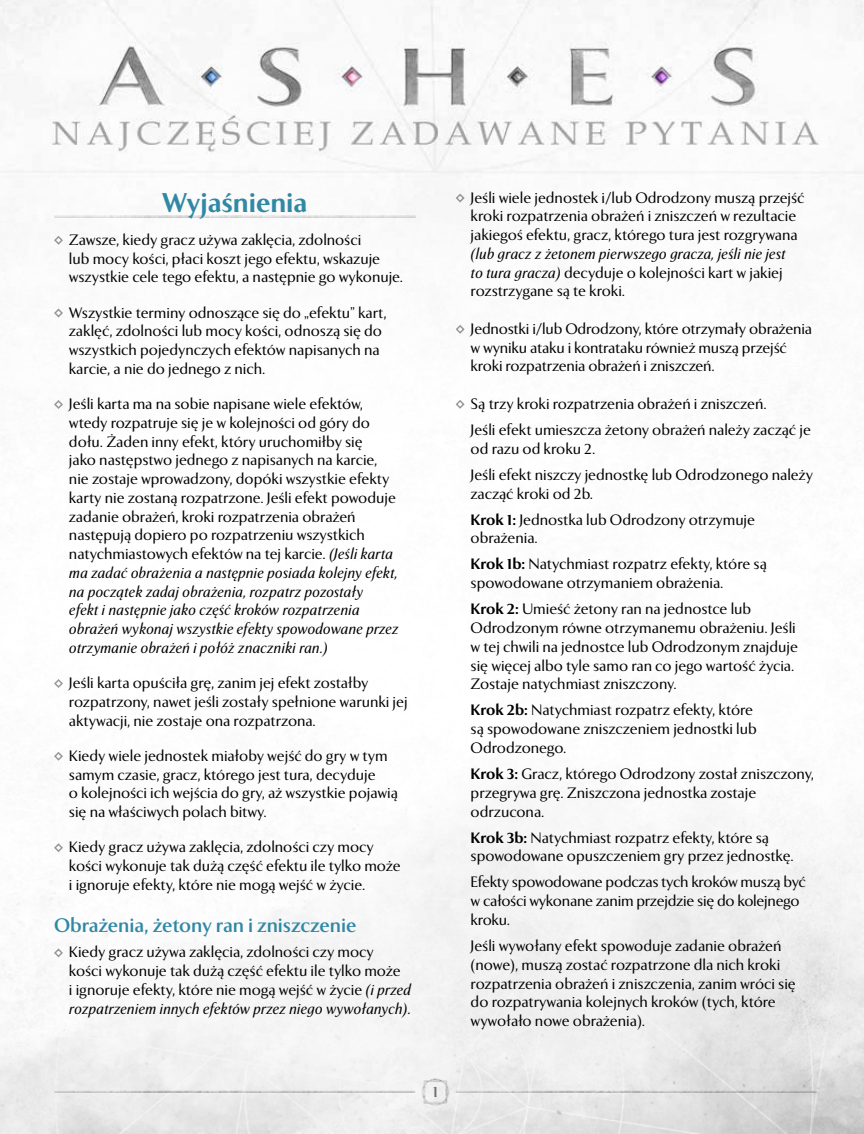
<style>
.page{position:relative;width:864px;height:1134px;background:#fff}
.page>*{position:absolute;margin:0;border:0;box-sizing:border-box;transform-origin:0 0}
.t1{font:800 27px "Exemplar Pro";color:#3088a5}
.t2{font:700 19.5px "Exemplar Pro";color:#3088a5}
.t3{font:15px/18.8px "Exemplar Pro";color:#000}
.t4{font:italic 15px/18.8px "Exemplar Pro";color:#000}
.t5{font:700 15px "Exemplar Pro";color:#6d6e71}
.s1{font-style:italic}
.s2{font-style:normal}
.s3{font-weight:800}
</style>
<div class="page">
<img style="left:0;top:763px;width:864px;height:371px">
<img style="left:0;top:0;width:864px;height:218px">
<img style="left:54px;top:216px;width:361px;height:2px">
<svg style="left:54px;top:235px;width:9px;height:10px"></svg>
<svg style="left:54px;top:308px;width:9px;height:10px"></svg>
<svg style="left:54px;top:400px;width:9px;height:9px"></svg>
<svg style="left:54px;top:679px;width:9px;height:9px"></svg>
<svg style="left:54px;top:752px;width:9px;height:9px"></svg>
<svg style="left:53px;top:842px;width:11px;height:11px"></svg>
<svg style="left:53px;top:947px;width:11px;height:11px"></svg>
<svg style="left:455px;top:192px;width:11px;height:12px"></svg>
<svg style="left:455px;top:325px;width:10px;height:9px"></svg>
<svg style="left:455px;top:400px;width:10px;height:9px"></svg>
<h1 class="t1" style="left:162px;top:186px;width:147px">Wyjaśnienia</h1>
<p class="t3" style="left:69px;top:230px;width:336px">Zawsze, kiedy gracz używa zaklęcia, zdolności<br>lub mocy kości, płaci koszt jego efektu, wskazuje wszystkie cele tego efektu, a następnie go wykonuje.</p>
<p class="t3" style="left:69px;top:303px;width:319px">Wszystkie terminy odnoszące się do „efektu” kart, zaklęć, zdolności lub mocy kości, odnoszą się do wszystkich pojedynczych efektów napisanych na karcie, a nie do jednego z nich.</p>
<p class="t3" style="left:69px;top:395px;width:331px">Jeśli karta ma na sobie napisane wiele efektów, wtedy rozpatruje się je w kolejności od góry do dołu. Żaden inny efekt, który uruchomiłby się<br>jako następstwo jednego z napisanych na karcie, nie zostaje wprowadzony, dopóki wszystkie efekty karty nie zostaną rozpatrzone. Jeśli efekt powoduje zadanie obrażeń, kroki rozpatrzenia obrażeń następują dopiero po rozpatrzeniu wszystkich natychmiastowych efektów na tej karcie. <span class="s1">(Jeśli karta ma zadać obrażenia a następnie posiada kolejny efekt, na początek zadaj obrażenia, rozpatrz pozostały<br>efekt i następnie jako część kroków rozpatrzenia obrażeń wykonaj wszystkie efekty spowodowane przez otrzymanie obrażeń i połóż znaczniki ran.)</span></p>
<p class="t3" style="left:69px;top:674px;width:340px">Jeśli karta opuściła grę, zanim jej efekt zostałby rozpatrzony, nawet jeśli zostały spełnione warunki jej aktywacji, nie zostaje ona rozpatrzona.</p>
<p class="t3" style="left:69px;top:746px;width:330px">Kiedy wiele jednostek miałoby wejść do gry w tym samym czasie, gracz, którego jest tura, decyduje<br>o kolejności ich wejścia do gry, aż wszystkie pojawią się na właściwych polach bitwy.</p>
<p class="t3" style="left:69px;top:838px;width:333px">Kiedy gracz używa zaklęcia, zdolności czy mocy kości wykonuje tak dużą część efektu ile tylko może i ignoruje efekty, które nie mogą wejść w życie.</p>
<h2 class="t2" style="left:54px;top:914px;width:304px">Obrażenia, żetony ran i zniszczenie</h2>
<p class="t3" style="left:69px;top:943px;width:344px">Kiedy gracz używa zaklęcia, zdolności czy mocy<br>kości wykonuje tak dużą część efektu ile tylko może<br>i ignoruje efekty, które nie mogą wejść w życie <span class="s1">(i przed rozpatrzeniem innych efektów przez niego wywołanych).</span></p>
<p class="t5" style="left:433px;top:1083px;width:7px">1</p>
<p class="t3" style="left:471px;top:188px;width:335px">Jeśli wiele jednostek i/lub Odrodzony muszą przejść kroki rozpatrzenia obrażeń i zniszczeń w rezultacie jakiegoś efektu, gracz, którego tura jest rozgrywana</p>
<p class="t4" style="left:471px;top:244px;width:316px">(lub gracz z żetonem pierwszego gracza, jeśli nie jest to tura gracza) <span class="s2">decyduje o kolejności kart w jakiej rozstrzygane są te kroki.</span></p>
<p class="t3" style="left:471px;top:319px;width:343px">Jednostki i/lub Odrodzony, które otrzymały obrażenia w wyniku ataku i kontrataku również muszą przejść kroki rozpatrzenia obrażeń i zniszczeń.</p>
<p class="t3" style="left:471px;top:391px;width:342px;line-height:26.1px">Są trzy kroki rozpatrzenia obrażeń i zniszczeń.<br>Jeśli efekt umieszcza żetony obrażeń należy zacząć je</p>
<p class="t3" style="left:471px;top:435px;width:344px;line-height:26.1px">od razu od kroku 2.<br>Jeśli efekt niszczy jednostkę lub Odrodzonego należy</p>
<p class="t3" style="left:471px;top:480px;width:286px;line-height:26.1px">zacząć kroki od 2b.<br><span class="s3">Krok 1:</span> Jednostka lub Odrodzony otrzymuje</p>
<p class="t3" style="left:471px;top:525px;width:298px;line-height:26.1px">obrażenia.<br><span class="s3">Krok 1b:</span> Natychmiast rozpatrz efekty, które są</p>
<p class="t3" style="left:471px;top:570px;width:282px;line-height:26.1px">spowodowane otrzymaniem obrażenia.<br><span class="s3">Krok 2:</span> Umieść żetony ran na jednostce lub</p>
<p class="t3" style="left:471px;top:619px;width:329px">Odrodzonym równe otrzymanemu obrażeniu. Jeśli w tej chwili na jednostce lub Odrodzonym znajduje się więcej albo tyle samo ran co jego wartość życia.<br>Zostaje natychmiast zniszczony.</p>
<p class="t3" style="left:471px;top:701px;width:288px"><span class="s3">Krok 2b:</span> Natychmiast rozpatrz efekty, które są spowodowane zniszczeniem jednostki lub<br>Odrodzonego.</p>
<p class="t3" style="left:471px;top:764px;width:345px"><span class="s3">Krok 3:</span> Gracz, którego Odrodzony został zniszczony, przegrywa grę. Zniszczona jednostka zostaje odrzucona.</p>
<p class="t3" style="left:471px;top:828px;width:325px"><span class="s3">Krok 3b:</span> Natychmiast rozpatrz efekty, które są spowodowane opuszczeniem gry przez jednostkę.</p>
<p class="t3" style="left:471px;top:873px;width:337px">Efekty spowodowane podczas tych kroków muszą być w całości wykonane zanim przejdzie się do kolejnego kroku.</p>
<p class="t3" style="left:471px;top:937px;width:327px">Jeśli wywołany efekt spowoduje zadanie obrażeń (nowe), muszą zostać rozpatrzone dla nich kroki rozpatrzenia obrażeń i zniszczenia, zanim wróci się do rozpatrywania kolejnych kroków (tych, które wywołało nowe obrażenia).</p>
</div>
